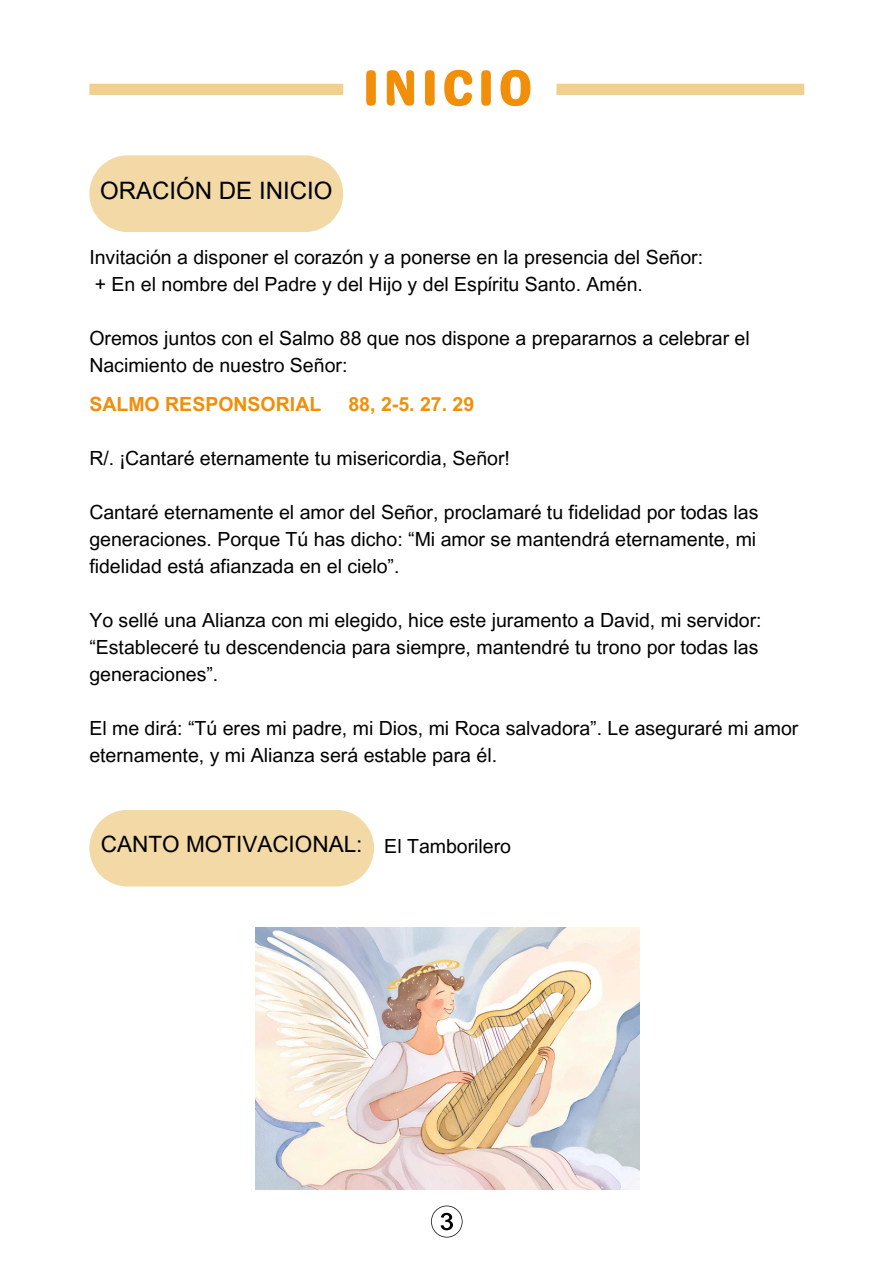
<style>
.page{position:relative;width:894px;height:1264px;background:#fff}
.page>*{position:absolute;margin:0;border:0;box-sizing:border-box;transform-origin:0 0}
.t1{font:51px "Genty Sans";letter-spacing:.065em;color:#f18e0a}
.t2{font:24px "Arial MT Pro";color:#000}
.t3{font:22.5px "Arial MT Pro";color:#000}
.t4{font:19.5px/27px "Arial MT Pro";color:#000}
.t5{font:700 19.5px "Arial MT Pro";color:#f18e0a}
</style>
<div class="page">
<div style="left:556px;top:84px;width:248px;height:11px;background:#f1d08f"></div>
<div style="left:89px;top:84px;width:254px;height:11px;background:#f1d08f"></div>
<svg style="left:89px;top:155px;width:254px;height:77px;background:#f3dbab"></svg>
<div style="left:89px;top:810px;width:285px;height:76px;background:#f3d9a5"></div>
<img style="left:256px;top:927px;width:383px;height:262px">
<svg style="left:431px;top:1205px;width:32px;height:33px"></svg>
<p class="t2" style="left:100px;top:181px;width:233px">ORACIÓN DE INICIO</p>
<h1 class="t1" style="left:362px;top:57px;width:172px">INICIO</h1>
<h2 class="t4" style="left:89px;top:246px;width:615px">Invitación a disponer el corazón y a ponerse en la presencia del Señor:</h2>
<p class="t4" style="left:95px;top:273px;width:549px">+ En el nombre del Padre y del Hijo y del Espíritu Santo. Amén.</p>
<p class="t4" style="left:89px;top:327px;width:661px">Oremos juntos con el Salmo 88 que nos dispone a prepararnos a celebrar el<br>Nacimiento de nuestro Señor:</p>
<p class="t5" style="left:89px;top:397px;width:233px">SALMO RESPONSORIAL</p>
<p class="t5" style="left:348px;top:397px;width:127px">88, 2-5. 27. 29</p>
<h3 class="t4" style="left:89px;top:447px;width:422px">R/. ¡Cantaré eternamente tu misericordia, Señor!</h3>
<p class="t4" style="left:89px;top:501px;width:670px;text-align:justify">Cantaré eternamente el amor del Señor, proclamaré tu fidelidad por todas las generaciones. Porque Tú has dicho: “Mi amor se mantendrá eternamente, mi fidelidad está afianzada en el cielo”.</p>
<p class="t4" style="left:89px;top:609px;width:673px">Yo sellé una Alianza con mi elegido, hice este juramento a David, mi servidor: “Estableceré tu descendencia para siempre, mantendré tu trono por todas las generaciones”.</p>
<p class="t4" style="left:89px;top:717px;width:710px">El me dirá: “Tú eres mi padre, mi Dios, mi Roca salvadora”. Le aseguraré mi amor eternamente, y mi Alianza será estable para él.</p>
<p class="t3" style="left:101px;top:836px;width:263px">CANTO MOTIVACIONAL:</p>
<p class="t4" style="left:384px;top:834px;width:128px">El Tamborilero</p>
</div>
